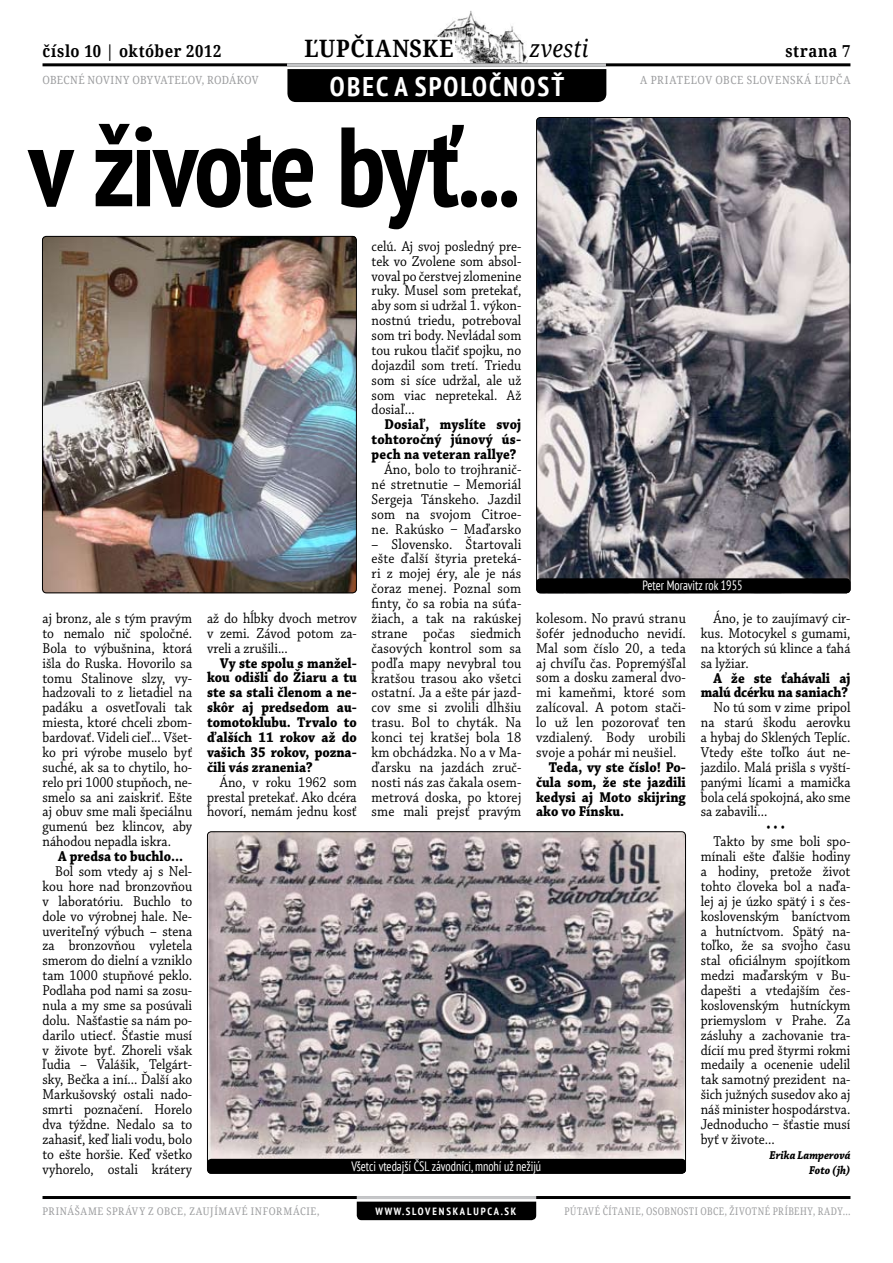
<style>
.page{position:relative;width:893px;height:1263px;background:#fff}
.page>*{position:absolute;margin:0;border:0;box-sizing:border-box;transform-origin:0 0}
.t1{font:700 condensed 112.5px "PT Sans";color:#000}
.t2{font:700 condensed 27px "PT Sans";letter-spacing:.08em;color:#fff}
.t3{font:700 24px "Droid Serif";letter-spacing:.03em;color:#000;scale:.9 1}
.t4{font:italic 24px "Droid Serif";letter-spacing:.01em;color:#000;scale:.9 1}
.t5{font:700 16.5px "Droid Serif";letter-spacing:.04em;color:#000;scale:.9 1}
.t6{font:15px/14.9px "Chaparral Pro";color:#000;text-align:justify;scale:.9 1}
.t7{font:15px/14.9px "Chaparral Pro";color:#000;text-align:justify;scale:.91 1}
.t8{font:700 15px/14.9px "Chaparral Pro";color:#000;text-align:justify;scale:.9 1}
.t9{font:condensed 13.5px "PT Sans";color:#fff;scale:.9 1}
.t10{font:italic 700 12px/14.9px "Chaparral Pro";color:#000;text-align:right;scale:.9 1}
.t11{font:11.25px "Droid Serif";letter-spacing:.015em;color:#9c9d9f;scale:.9 1}
.t12{font:11.25px "Droid Serif";letter-spacing:.045em;color:#9c9d9f;scale:.9 1}
.t13{font:10.5px "Droid Serif";letter-spacing:.065em;color:#9c9d9f;scale:.82 1}
.t14{font:10.5px "Droid Serif";letter-spacing:.065em;color:#9c9d9f;scale:.9 1}
.t15{font:700 condensed 10.5px "PT Sans";letter-spacing:.18em;color:#fff}
</style>
<div class="page">
<hr style="left:43px;top:63px;width:807px;height:3px;background:#000">
<hr style="left:43px;top:1196px;width:807px;height:3px;background:#000">
<hr style="left:357px;top:1196px;width:179px;height:3px;background:#c5c6c8">
<div style="left:357px;top:1201px;width:179px;height:19px;background:#000"></div>
<svg style="left:287px;top:10px;width:319px;height:93px"></svg>
<img style="left:536px;top:117px;width:314px;height:476px">
<img style="left:42px;top:236px;width:315px;height:357px">
<div style="left:42px;top:236px;width:315px;height:357px;border:1px solid #000;border-radius:4px"></div>
<img style="left:209px;top:833px;width:475px;height:326px">
<div style="left:207px;top:1159px;width:479px;height:15px;background:#000;border-radius:4px"></div>
<div style="left:536px;top:578px;width:314px;height:15px;background:#000;border-radius:4px"></div>
<p class="t5" style="left:43px;top:41px;width:200px">číslo 10 | október 2012</p>
<h3 class="t3" style="left:304px;top:34px;width:167px">ĽUPČIANSKE</h3>
<h3 class="t4" style="left:529px;top:34px;width:67px">zvesti</h3>
<p class="t5" style="left:785px;top:41px;width:74px">strana 7</p>
<h2 class="t2" style="left:330px;top:69px;width:236px">OBEC A SPOLOČNOSŤ</h2>
<h1 class="t1" style="left:29px;top:93px;width:493px">V ŽIVOTE BYŤ...</h1>
<p class="t11" style="left:43px;top:73px;width:242px">OBECNÉ NOVINY OBYVATEĽOV, RODÁKOV</p>
<p class="t12" style="left:640px;top:73px;width:235px">A PRIATEĽOV OBCE SLOVENSKÁ ĽUPČA</p>
<p class="t6" style="left:43px;top:611px;width:168px">aj bronz, ale s tým pravým to nemalo nič spoločné.<br>Bola to výbušnina, ktorá išla do Ruska. Hovorilo sa tomu Stalinove slzy, vy&shy;hadzovali to z lietadiel na padáku a osvetľovali tak miesta, ktoré chceli zbom&shy;bardovať. Videli cieľ... Všet&shy;ko pri výrobe muselo byť suché, ak sa to chytilo, ho&shy;relo pri 1000 stupňoch, ne&shy;smelo sa ani zaiskriť. Ešte aj obuv sme mali špeciálnu gumenú bez klincov, aby náhodou nepadla iskra.</p>
<p class="t8" style="left:58px;top:849px;width:140px">A predsa to buchlo...</p>
<p class="t6" style="left:43px;top:864px;width:168px;text-indent:13px">Bol som vtedy aj s Nel&shy;kou hore nad bronzovňou v laboratóriu. Buchlo to dole vo výrobnej hale. Ne&shy;uveriteľný výbuch – stena za bronzovňou vyletela smerom do dielní a vzniklo tam 1000 stupňové peklo.<br>Podlaha pod nami sa zosu&shy;nula a my sme sa posúvali dolu. Našťastie sa nám po&shy;darilo utiecť. Šťastie musí v živote byť. Zhoreli však ľudia – Valášik, Telgárt&shy;sky, Bečka a iní... Ďalší ako Markušovský ostali nado&shy;smrti poznačení. Horelo dva týždne. Nedalo sa to zahasiť, keď liali vodu, bolo to ešte horšie. Keď všetko vyhorelo, ostali krátery</p>
<p class="t6" style="left:372px;top:239px;width:168px">celú. Aj svoj posledný pre&shy;tek vo Zvolene som absol&shy;voval po čerstvej zlomenine ruky. Musel som pretekať, aby som si udržal 1. výkon&shy;nostnú triedu, potreboval som tri body. Nevládal som tou rukou tlačiť spojku, no dojazdil som tretí. Triedu som si síce udržal, ale už som viac nepretekal. Až dosiaľ...</p>
<p class="t8" style="left:372px;top:418px;width:168px;text-indent:13px">Dosiaľ, myslíte svoj tohtoročný júnový ús&shy;pech na veteran rallye?</p>
<p class="t7" style="left:372px;top:463px;width:166px;text-indent:13px">Áno, bolo to trojhranič&shy;né stretnutie – Memoriál Sergeja Tánskeho. Jazdil som na svojom Citroe&shy;ne. Rakúsko ‒ Maďarsko</p>
<p class="t7" style="left:372px;top:537px;width:166px">– Slovensko. Štartovali ešte ďalší štyria preteká&shy;ri z mojej éry, ale je nás čoraz menej. Poznal som finty, čo sa robia na súťa&shy;žiach, a tak na rakúskej strane počas siedmich časových kontrol som sa podľa mapy nevybral tou kratšou trasou ako všetci ostatní. Ja a ešte pár jazd&shy;cov sme si zvolili dlhšiu trasu. Bol to chyták. Na konci tej kratšej bola 18 km obchádzka. No a v Ma&shy;ďarsku na jazdách zruč&shy;nosti nás zas čakala osem&shy;metrová doska, po ktorej sme mali prejsť pravým</p>
<p class="t9" style="left:642px;top:577px;width:113px">Peter Moravitz rok 1955</p>
<p class="t6" style="left:207px;top:611px;width:168px">až do hĺbky dvoch metrov v zemi. Závod potom za&shy;vreli a zrušili...</p>
<p class="t8" style="left:207px;top:656px;width:168px;text-indent:13px">Vy ste spolu s manžel&shy;kou odišli do Žiaru a tu ste sa stali členom a ne&shy;skôr aj predsedom au&shy;tomotoklubu. Trvalo to ďalších 11 rokov až do vašich 35 rokov, pozna&shy;čili vás zranenia?</p>
<p class="t6" style="left:207px;top:775px;width:168px;text-indent:13px">Áno, v roku 1962 som prestal pretekať. Ako dcéra hovorí, nemám jednu kosť</p>
<p class="t6" style="left:701px;top:611px;width:168px;text-indent:13px">Áno, je to zaujímavý cir&shy;kus. Motocykel s gumami, na ktorých sú klince a ťahá sa lyžiar.</p>
<p class="t8" style="left:701px;top:671px;width:168px;text-align:right">A že ste ťahávali aj malú dcérku na saniach?</p>
<p class="t6" style="left:701px;top:701px;width:168px;text-indent:13px">No tú som v zime pripol na starú škodu aerovku a hybaj do Sklených Teplíc.<br>Vtedy ešte toľko áut ne&shy;jazdilo. Malá prišla s vyští&shy;panými lícami a mamička bola celá spokojná, ako sme sa zabavili...</p>
<p class="t6" style="left:766px;top:820px;width:22px">• • •</p>
<p class="t6" style="left:713px;top:835px;width:154px">Takto by sme boli spo-</p>
<p class="t6" style="left:701px;top:849px;width:168px">mínali ešte ďalšie hodiny</p>
<p class="t6" style="left:701px;top:864px;width:168px">a hodiny, pretože život</p>
<p class="t6" style="left:701px;top:879px;width:168px">tohto človeka bol a naďa-</p>
<p class="t6" style="left:701px;top:894px;width:168px">lej aj je úzko spätý i s čes-</p>
<p class="t6" style="left:701px;top:909px;width:168px">koslovenským baníctvom</p>
<p class="t6" style="left:701px;top:924px;width:168px">a hutníctvom. Spätý na-</p>
<p class="t6" style="left:701px;top:939px;width:168px">toľko, že sa svojho času</p>
<p class="t6" style="left:701px;top:954px;width:168px">stal oficiálnym spojítkom</p>
<p class="t6" style="left:701px;top:968px;width:168px">medzi maďarským v Bu-</p>
<p class="t6" style="left:701px;top:983px;width:168px">dapešti a vtedajším čes-</p>
<p class="t6" style="left:701px;top:998px;width:168px">koslovenským hutníckym</p>
<p class="t6" style="left:701px;top:1013px;width:168px">priemyslom v Prahe. Za</p>
<p class="t6" style="left:701px;top:1028px;width:168px">zásluhy a zachovanie tra-</p>
<p class="t6" style="left:701px;top:1043px;width:168px">dícií mu pred štyrmi rokmi</p>
<p class="t6" style="left:701px;top:1058px;width:168px">medaily a ocenenie udelil</p>
<p class="t6" style="left:701px;top:1073px;width:168px">tak samotný prezident na-</p>
<p class="t6" style="left:701px;top:1087px;width:168px">šich južných susedov ako aj</p>
<p class="t6" style="left:701px;top:1102px;width:168px">náš minister hospodárstva.</p>
<p class="t6" style="left:701px;top:1117px;width:168px">Jednoducho ‒ šťastie musí</p>
<p class="t6" style="left:701px;top:1132px;width:84px">byť v živote...</p>
<p class="t10" style="left:769px;top:1148px;width:92px">Erika Lamperová<br>Foto (jh)</p>
<p class="t7" style="left:536px;top:611px;width:166px">kolesom. No pravú stranu šofér jednoducho nevidí.<br>Mal som číslo 20, a teda aj chvíľu čas. Popremýšľal som a dosku zameral dvo&shy;mi kameňmi, ktoré som zalícoval. A potom stači&shy;lo už len pozorovať ten vzdialený. Body urobili svoje a pohár mi neušiel.</p>
<p class="t8" style="left:536px;top:760px;width:168px;text-indent:13px">Teda, vy ste číslo! Po&shy;čula som, že ste jazdili kedysi aj Moto skijring ako vo Fínsku.</p>
<p class="t9" style="left:351px;top:1157px;width:212px">Všetci vtedajší ČSL závodníci, mnohí už nežijú</p>
<p class="t14" style="left:43px;top:1204px;width:309px">PRINÁŠAME SPRÁVY Z OBCE, ZAUJÍMAVÉ INFORMÁCIE,</p>
<p class="t13" style="left:565px;top:1204px;width:350px">PÚTAVÉ ČÍTANIE, OSOBNOSTI OBCE, ŽIVOTNÉ PRÍBEHY, RADY...</p>
<p class="t15" style="left:376px;top:1204px;width:142px">WWW.SLOVENSKALUPCA.SK</p>
</div>
